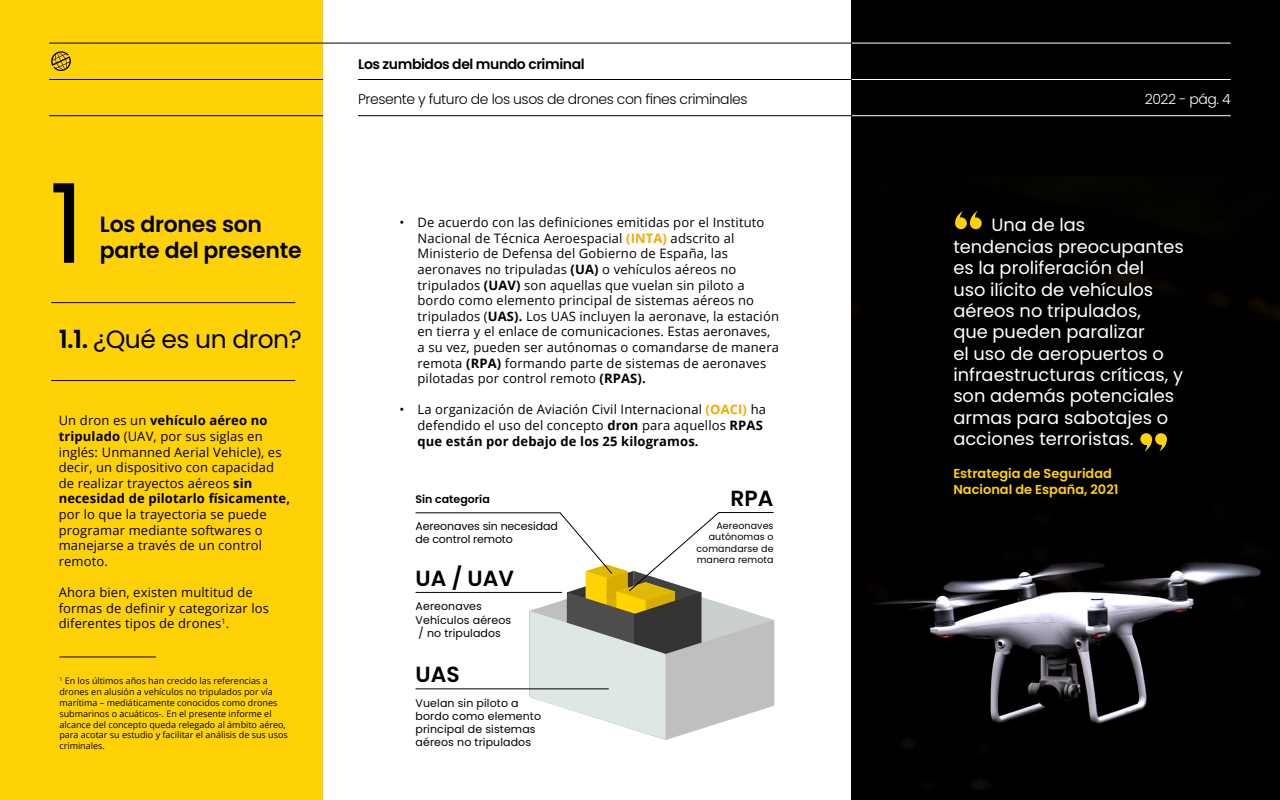
<style>
.page{position:relative;width:1280px;height:800px;background:#fff}
.page>*{position:absolute;margin:0;border:0;box-sizing:border-box;transform-origin:0 0}
.t1{font:110px "Poppins";color:#000}
.t2{font:25px "Poppins";letter-spacing:-.02em;color:#000}
.t3{font:600 22px/26.4px "Poppins";letter-spacing:-.01em;color:#000}
.t4{font:600 21.9px "Poppins";color:#000}
.t5{font:17.8px/21.4px "Poppins";color:#fff}
.t6{font:300 14px "Poppins";letter-spacing:-.03em;color:#000}
.t7{font:600 14px "Poppins";letter-spacing:-.03em;color:#000}
.t8{font:300 14px "Poppins";letter-spacing:-.03em;color:#fff}
.t9{font:13px/15.6px "Open Sans";letter-spacing:.01em;color:#000}
.t10{font:600 13px/15.6px "Poppins";color:#ffd208}
.t11{font:11px/13.2px "Poppins";letter-spacing:.01em;color:#000}
.t12{font:11px/13.2px "Poppins";letter-spacing:-.01em;color:#000}
.t13{font:600 11px "Poppins";color:#000}
.t14{font:9.5px/11.4px "Poppins";letter-spacing:.01em;color:#000;text-align:right}
.t15{font:9px/10.8px "Open Sans";color:#000}
.s1{font-weight:600}
.s2{font-weight:700}
.s3{font-weight:700;color:#f2aa00}
</style>
<div class="page">
<div style="left:0;top:0;width:323px;height:800px;background:#ffd208"></div>
<div style="left:852px;top:0;width:428px;height:800px;background:#000"></div>
<img style="left:852px;top:229px;width:428px;height:560px">
<svg style="left:51px;top:51px;width:20px;height:20px"></svg>
<hr style="left:49px;top:43px;width:1182px;height:1px;background:#000">
<hr style="left:49px;top:79px;width:274px;height:1px;background:#000">
<hr style="left:49px;top:115px;width:274px;height:1px;background:#000">
<hr style="left:358px;top:79px;width:873px;height:1px;background:#000">
<hr style="left:358px;top:115px;width:873px;height:1px;background:#000">
<hr style="left:51px;top:380px;width:244px;height:1px;background:#000">
<hr style="left:51px;top:302px;width:244px;height:1px;background:#000">
<hr style="left:59px;top:657px;width:97px;height:1px;background:#000">
<svg style="left:955px;top:211px;width:27px;height:18px"></svg>
<svg style="left:1140px;top:433px;width:27px;height:18px"></svg>
<hr style="left:852px;top:43px;width:379px;height:1px;background:#fff">
<hr style="left:852px;top:79px;width:379px;height:1px;background:#fff">
<hr style="left:852px;top:115px;width:379px;height:1px;background:#fff">
<svg style="left:415px;top:512px;width:359px;height:228px"></svg>
<h1 class="t1" style="left:49px;top:161px;width:37px">1</h1>
<h3 class="t3" style="left:100px;top:211px;width:203px">Los drones son parte del presente</h3>
<h2 class="t2" style="left:59px;top:325px;width:245px"><span class="s1">1.1.</span> ¿Qué es un dron?</h2>
<p class="t9" style="left:59px;top:413px;width:233px">Un dron es un <span class="s2">vehículo aéreo no tripulado</span> (UAV, por sus siglas en inglés: Unmanned Aerial Vehicle), es decir, un dispositivo con capacidad de realizar trayectos aéreos <span class="s2">sin necesidad de pilotarlo físicamente,</span></p>
<p class="t9" style="left:59px;top:506px;width:210px">por lo que la trayectoria se puede programar mediante softwares o manejarse a través de un control remoto.</p>
<p class="t9" style="left:59px;top:584px;width:212px">Ahora bien, existen multitud de formas de definir y categorizar los diferentes tipos de drones<sup>1</sup>.</p>
<p class="t15" style="left:59px;top:676px;width:230px"><sup>1</sup> En los últimos años han crecido las referencias a drones en alusión a vehículos no tripulados por vía marítima – mediáticamente conocidos como drones submarinos o acuáticos-. En el presente informe el alcance del concepto queda relegado al ámbito aéreo, para acotar su estudio y facilitar el análisis de sus usos criminales.</p>
<p class="t7" style="left:358px;top:56px;width:228px">Los zumbidos del mundo criminal</p>
<p class="t6" style="left:358px;top:91px;width:391px">Presente y futuro de los usos de drones con fines criminales</p>
<p class="t8" style="left:1145px;top:91px;width:87px">2022 - pág. 4</p>
<p class="t9" style="left:418px;top:214px;width:363px;text-indent:-18px">• De acuerdo con las definiciones emitidas por el Instituto Nacional de Técnica Aeroespacial <span class="s3">(INTA)</span> adscrito al Ministerio de Defensa del Gobierno de España, las aeronaves no tripuladas <span class="s2">(UA)</span> o vehículos aéreos no tripulados <span class="s2">(UAV)</span> son aquellas que vuelan sin piloto a bordo como elemento principal de sistemas aéreos no tripulados (<span class="s2">UAS).</span> Los UAS incluyen la aeronave, la estación en tierra y el enlace de comunicaciones. Estas aeronaves, a su vez, pueden ser autónomas o comandarse de manera remota <span class="s2">(RPA)</span> formando parte de sistemas de aeronaves pilotadas por control remoto <span class="s2">(RPAS).</span></p>
<p class="t9" style="left:418px;top:402px;width:350px;text-indent:-18px">• La organización de Aviación Civil Internacional <span class="s3">(OACI)</span> ha defendido el uso del concepto <span class="s2">dron</span> para aquellos <span class="s2">RPAS que están por debajo de los 25 kilogramos.</span></p>
<p class="t13" style="left:416px;top:493px;width:76px">Sin categoría</p>
<h3 class="t4" style="left:731px;top:486px;width:44px">RPA</h3>
<p class="t14" style="left:696px;top:520px;width:79px">Aereonaves autónomas o comandarse de manera remota</p>
<p class="t12" style="left:416px;top:520px;width:144px">Aereonaves sin necesidad de control remoto</p>
<h3 class="t4" style="left:416px;top:565px;width:100px">UA / UAV</h3>
<p class="t11" style="left:416px;top:600px;width:97px">Aereonaves<br>Vehículos aéreos / no tripulados</p>
<h3 class="t4" style="left:416px;top:662px;width:46px">UAS</h3>
<p class="t11" style="left:416px;top:696px;width:127px">Vuelan sin piloto a bordo como elemento principal de sistemas aéreos no tripulados</p>
<p class="t5" style="left:953px;top:215px;width:232px;text-indent:38px">Una de las tendencias preocupantes es la proliferación del<br>uso ilícito de vehículos aéreos no tripulados,<br>que pueden paralizar<br>el uso de aeropuertos o infraestructuras críticas, y son además potenciales armas para sabotajes o acciones terroristas.</p>
<p class="t10" style="left:953px;top:466px;width:167px">Estrategia de Seguridad<br>Nacional de España, 2021</p>
</div>
